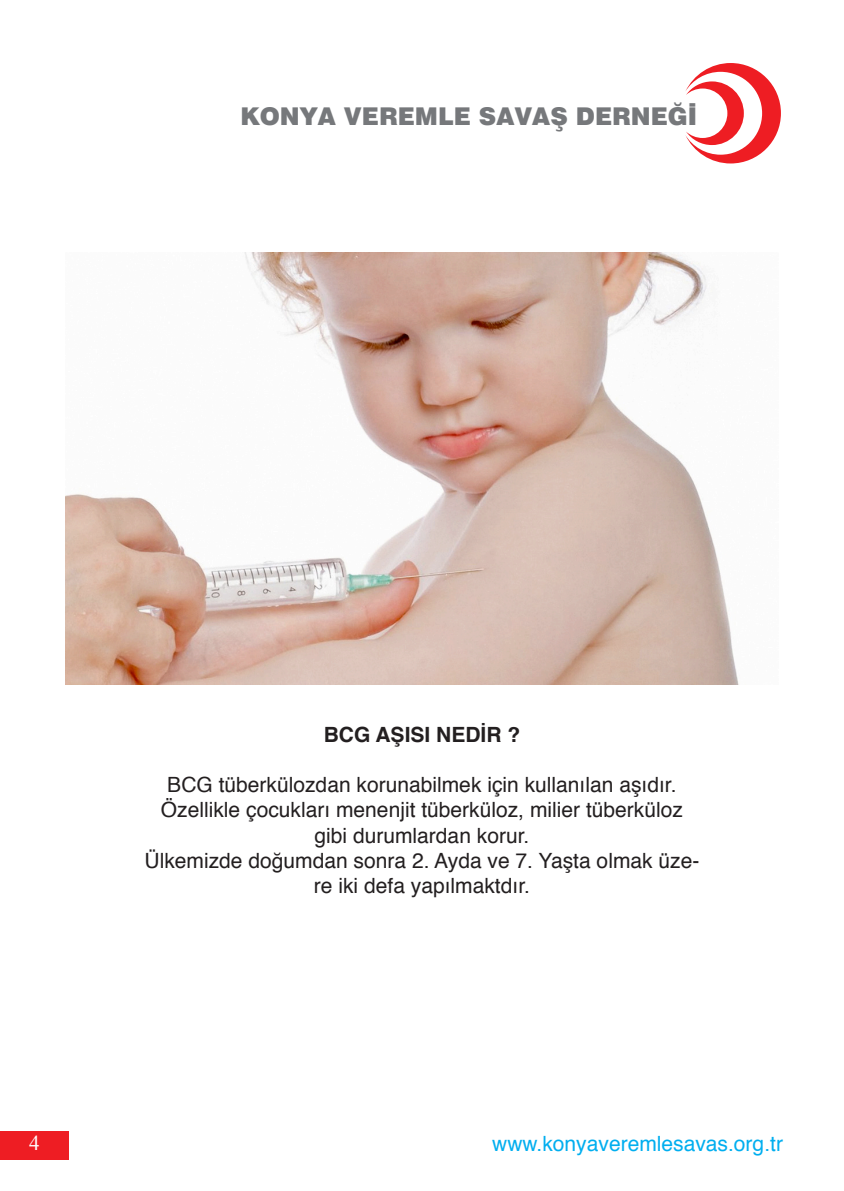
<style>
.page{position:relative;width:844px;height:1191px;background:#fff}
.page>*{position:absolute;margin:0;border:0;box-sizing:border-box;transform-origin:0 0}
.t1{font:900 24.5px "Swiss 721";color:#76787b}
.t2{font:21px/25.2px "Helvetica";color:#231f20;text-align:center}
.t3{font:21px "Helvetica";color:#00aeef}
.t4{font:700 21px "Helvetica";color:#231f20}
.t5{font:21px "Times New Roman";color:#fff}
</style>
<div class="page">
<svg style="left:685px;top:63px;width:95px;height:100px"></svg>
<div style="left:0;top:1131px;width:68px;height:28px;background:#ee1d23"></div>
<img style="left:66px;top:252px;width:673px;height:433px">
<p class="t1" style="left:240px;top:101px;width:458px">KONYA VEREMLE SAVAŞ DERNEĞİ</p>
<p class="t4" style="left:323px;top:717px;width:198px">BCG AŞISI NEDİR ?</p>
<p class="t2" style="left:161px;top:773px;width:523px">BCG tüberkülozdan korunabilmek için kullanılan aşıdır.<br>Özellikle çocukları menenjit tüberküloz, milier tüberküloz gibi durumlardan korur.</p>
<p class="t2" style="left:144px;top:848px;width:556px">Ülkemizde doğumdan sonra 2. Ayda ve 7. Yaşta olmak üze&shy;re iki defa yapılmaktdır.</p>
<p class="t5" style="left:29px;top:1128px;width:12px">4</p>
<p class="t3" style="left:492px;top:1127px;width:292px">www.konyaveremlesavas.org.tr</p>
</div>
